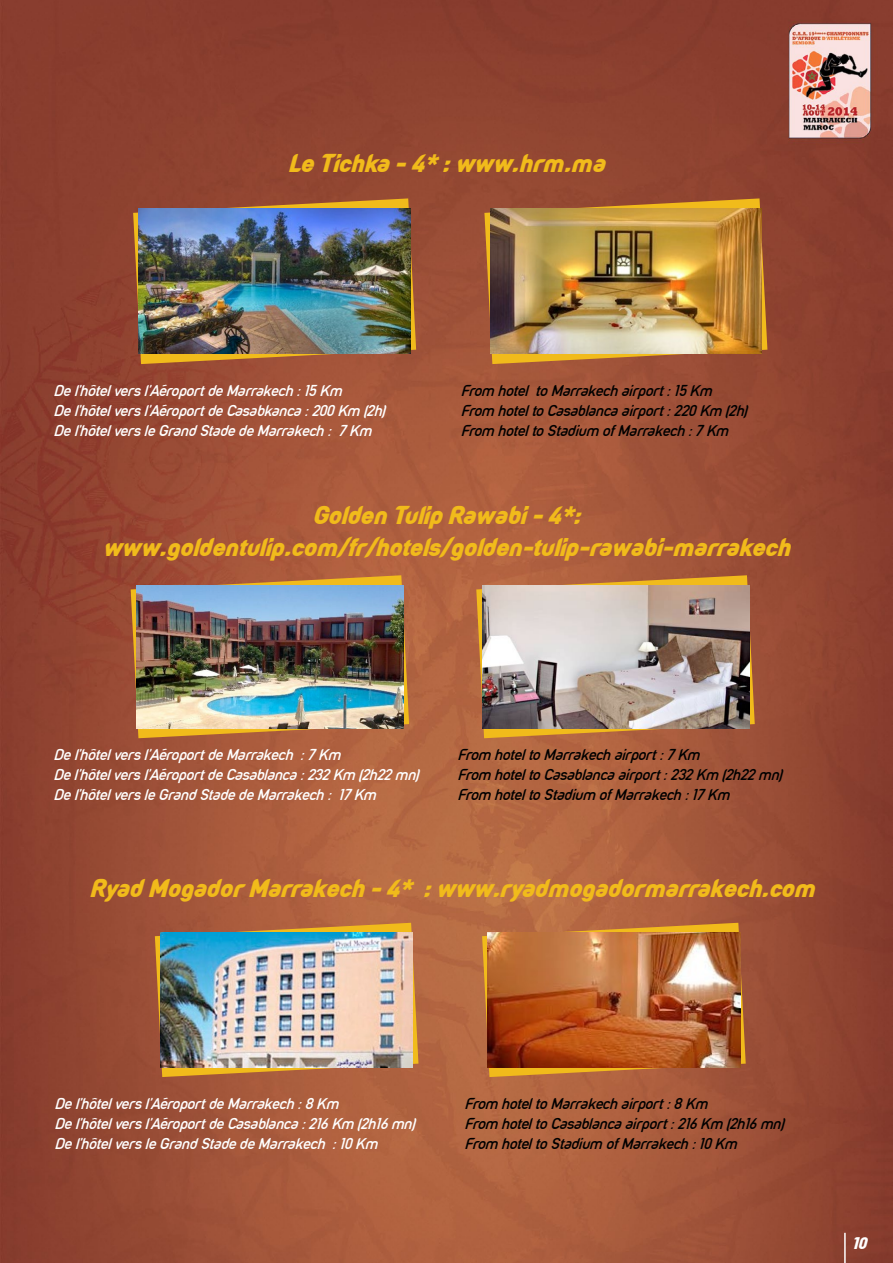
<style>
.page{position:relative;width:893px;height:1263px;background:#fff}
.page>*{position:absolute;margin:0;border:0;box-sizing:border-box;transform-origin:0 0}
.t1{font:900 27px/32.4px "IAAF Sans";letter-spacing:-.02em;color:#f1bb1b;text-align:center}
.t2{font:900 27px "IAAF Sans";color:#f1bb1b}
.t3{font:900 18px "IAAF Sans";color:#fff}
.t4{font:16.5px/19.8px "IAAF Sans";color:#fff}
.t5{font:16.5px/19.8px "IAAF Sans";color:#000}
</style>
<div class="page">
<img style="left:0;top:0;width:893px;height:1263px">
<hr style="left:844px;top:1233px;width:2px;height:30px;background:#fff">
<svg style="left:133px;top:198px;width:283px;height:166px;background:#ad6e32"></svg>
<svg style="left:484px;top:198px;width:283px;height:166px;background:#b5712c"></svg>
<img style="left:139px;top:209px;width:271px;height:145px">
<img style="left:490px;top:209px;width:272px;height:145px">
<svg style="left:155px;top:923px;width:263px;height:154px;background:#c27f36"></svg>
<svg style="left:482px;top:923px;width:264px;height:154px;background:#c17c32"></svg>
<img style="left:160px;top:932px;width:253px;height:135px">
<img style="left:487px;top:932px;width:253px;height:135px">
<svg style="left:131px;top:575px;width:278px;height:163px;background:#c17c35"></svg>
<svg style="left:476px;top:575px;width:279px;height:163px;background:#be7b35"></svg>
<img style="left:136px;top:585px;width:268px;height:143px">
<img style="left:482px;top:585px;width:267px;height:143px">
<h1 class="t2" style="left:288px;top:148px;width:319px">Le Tichka - 4* : www.hrm.ma</h1>
<p class="t4" style="left:53px;top:381px;width:333px">De l’hôtel vers l’Aéroport de Marrakech : 15 Km<br>De l’hôtel vers l’Aéroport de Casabkanca : 200 Km (2h)<br>De l’hôtel vers le Grand Stade de Marrakech : 7 Km</p>
<p class="t5" style="left:461px;top:381px;width:287px">From hotel to Marrakech airport : 15 Km<br>From hotel to Casablanca airport : 220 Km (2h)<br>From hotel to Stadium of Marrakech : 7 Km</p>
<h1 class="t1" style="left:103px;top:499px;width:690px">Golden Tulip Rawabi - 4*: www.goldentulip.com/fr/hotels/golden-tulip-rawabi-marrakech</h1>
<p class="t4" style="left:53px;top:745px;width:367px">De l’hôtel vers l’Aéroport de Marrakech : 7 Km<br>De l’hôtel vers l’Aéroport de Casablanca : 232 Km (2h22 mn)<br>De l’hôtel vers le Grand Stade de Marrakech : 17 Km</p>
<p class="t5" style="left:458px;top:745px;width:326px">From hotel to Marrakech airport : 7 Km<br>From hotel to Casablanca airport : 232 Km (2h22 mn)<br>From hotel to Stadium of Marrakech : 17 Km</p>
<h1 class="t1" style="left:89px;top:871px;width:727px">Ryad Mogador Marrakech - 4* : www.ryadmogadormarrakech.com</h1>
<p class="t4" style="left:54px;top:1094px;width:362px">De l’hôtel vers l’Aéroport de Marrakech : 8 Km<br>De l’hôtel vers l’Aéroport de Casablanca : 216 Km (2h16 mn)<br>De l’hôtel vers le Grand Stade de Marrakech : 10 Km</p>
<p class="t5" style="left:465px;top:1094px;width:321px">From hotel to Marrakech airport : 8 Km<br>From hotel to Casablanca airport : 216 Km (2h16 mn)<br>From hotel to Stadium of Marrakech : 10 Km</p>
<p class="t3" style="left:852px;top:1233px;width:16px">10</p>
</div>
